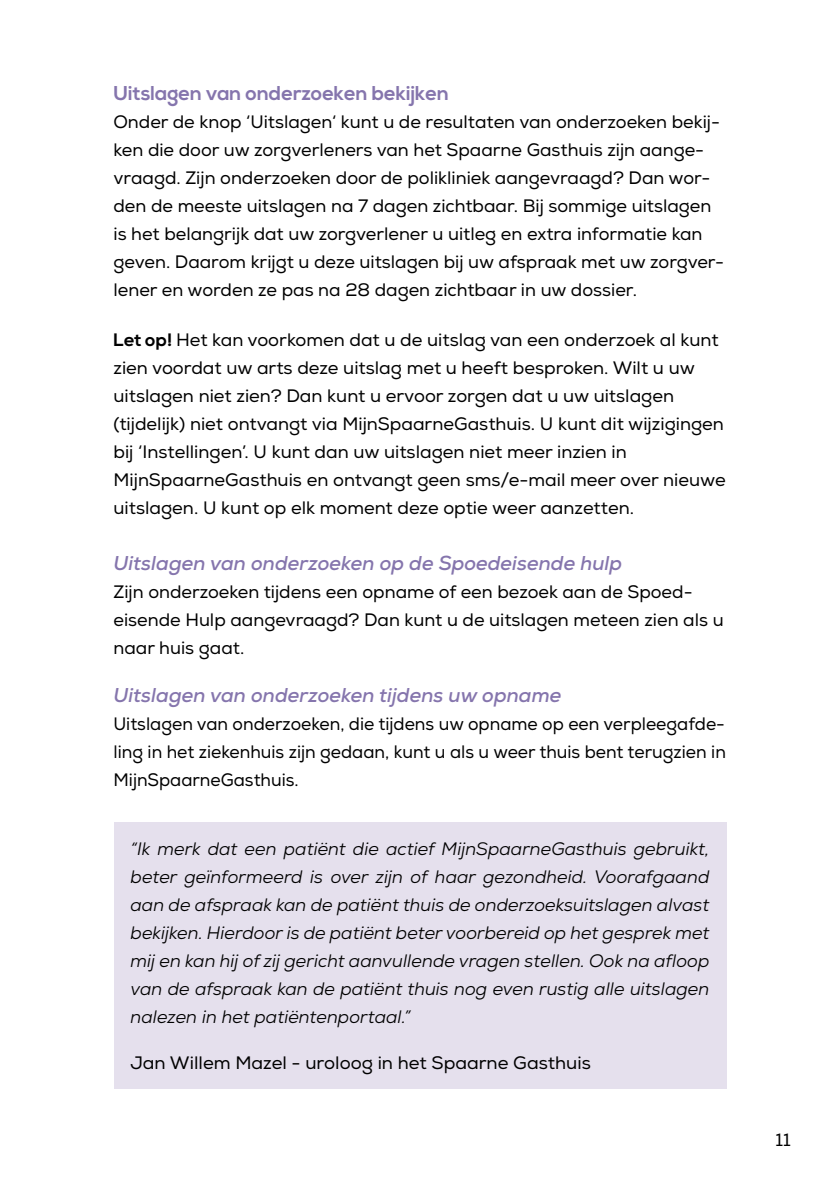
<style>
.page{position:relative;width:840px;height:1191px;background:#fff}
.page>*{position:absolute;margin:0;border:0;box-sizing:border-box;transform-origin:0 0}
.t1{font:italic 700 20px "Nexa";color:#8575ad}
.t2{font:700 20px "Nexa";color:#8575ad}
.t3{font:18px/28px "Nexa";color:#000}
.t4{font:italic 18px/28px "Nexa";color:#000;text-align:justify}
.s1{font-weight:700}
</style>
<div class="page">
<div style="left:113px;top:822px;width:613px;height:267px;background:#e5e0ed"></div>
<p class="t2" style="left:113px;top:82px;width:337px">Uitslagen van onderzoeken bekijken</p>
<p class="t3" style="left:113px;top:108px;width:611px">Onder de knop ‘Uitslagen‘ kunt u de resultaten van onderzoeken bekij&shy;ken die door uw zorgverleners van het Spaarne Gasthuis zijn aange&shy;vraagd. Zijn onderzoeken door de polikliniek aangevraagd? Dan wor&shy;den de meeste uitslagen na 7 dagen zichtbaar. Bij sommige uitslagen is het belangrijk dat uw zorgverlener u uitleg en extra informatie kan geven. Daarom krijgt u deze uitslagen bij uw afspraak met uw zorgver&shy;lener en worden ze pas na 28 dagen zichtbaar in uw dossier.</p>
<p class="t3" style="left:113px;top:326px;width:613px"><span class="s1">Let op!</span> Het kan voorkomen dat u de uitslag van een onderzoek al kunt zien voordat uw arts deze uitslag met u heeft besproken. Wilt u uw uitslagen niet zien? Dan kunt u ervoor zorgen dat u uw uitslagen (tijdelijk) niet ontvangt via MijnSpaarneGasthuis. U kunt dit wijzigingen bij ‘Instellingen’. U kunt dan uw uitslagen niet meer inzien in MijnSpaarneGasthuis en ontvangt geen sms/e-mail meer over nieuwe uitslagen. U kunt op elk moment deze optie weer aanzetten.</p>
<p class="t1" style="left:113px;top:550px;width:510px">Uitslagen van onderzoeken op de Spoedeisende hulp</p>
<p class="t3" style="left:113px;top:578px;width:611px">Zijn onderzoeken tijdens een opname of een bezoek aan de Spoed&shy;eisende Hulp aangevraagd? Dan kunt u de uitslagen meteen zien als u naar huis gaat.</p>
<p class="t1" style="left:113px;top:682px;width:449px">Uitslagen van onderzoeken tijdens uw opname</p>
<p class="t3" style="left:113px;top:710px;width:613px;text-align:justify">Uitslagen van onderzoeken, die tijdens uw opname op een verpleegafde&shy;ling in het ziekenhuis zijn gedaan, kunt u als u weer thuis bent terugzien in MijnSpaarneGasthuis.</p>
<p class="t4" style="left:130px;top:835px;width:580px">“Ik merk dat een patiënt die actief MijnSpaarneGasthuis gebruikt, beter geïnformeerd is over zijn of haar gezondheid. Voorafgaand aan de afspraak kan de patiënt thuis de onderzoeksuitslagen alvast bekijken. Hierdoor is de patiënt beter voorbereid op het gesprek met mij en kan hij of zij gericht aanvullende vragen stellen. Ook na afloop van de afspraak kan de patiënt thuis nog even rustig alle uitslagen nalezen in het patiëntenportaal.”</p>
<p class="t3" style="left:130px;top:1049px;width:461px">Jan Willem Mazel - uroloog in het Spaarne Gasthuis</p>
<p class="t3" style="left:775px;top:1126px;width:17px">11</p>
</div>
